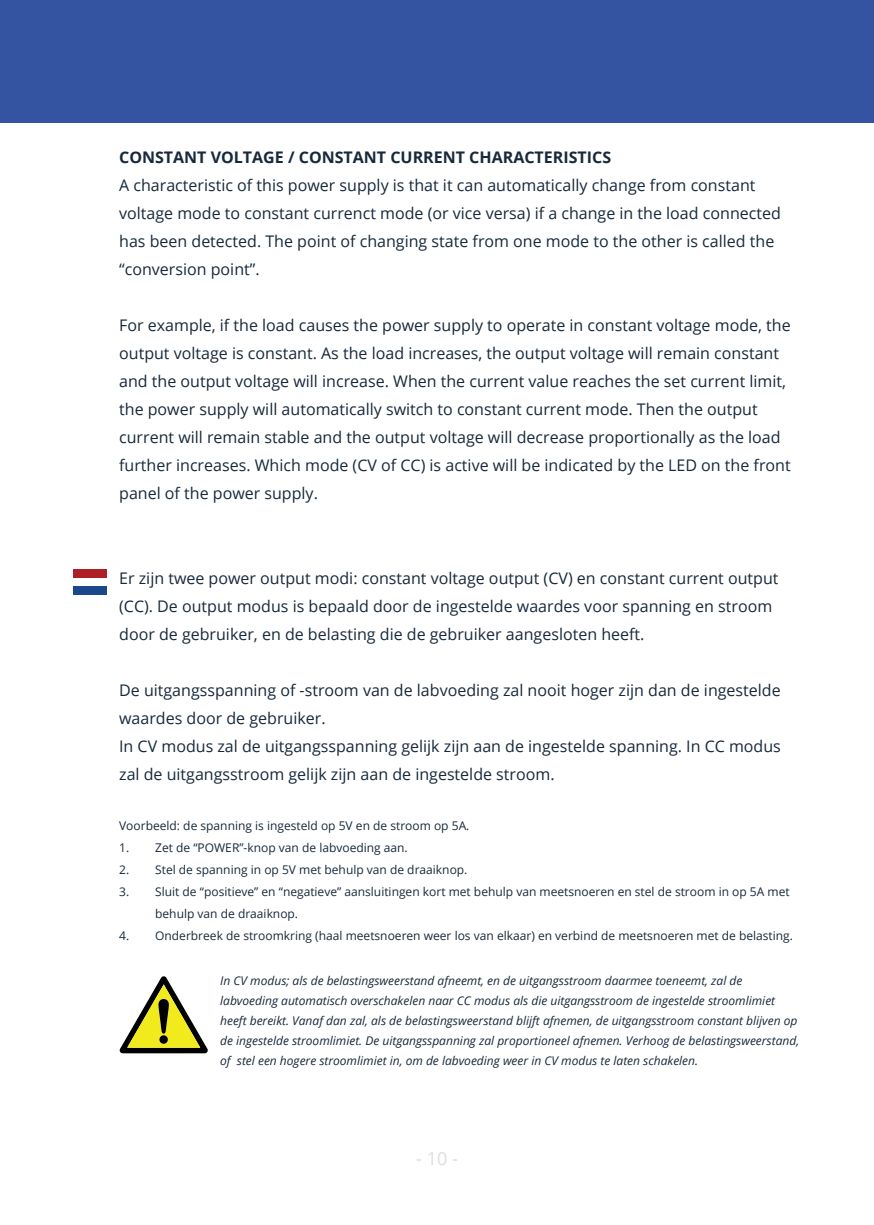
<style>
.page{position:relative;width:874px;height:1225px;background:#fff}
.page>*{position:absolute;margin:0;border:0;box-sizing:border-box;transform-origin:0 0}
.t1{font:18px "Open Sans";color:#ddddde}
.t2{font:16px/28px "Open Sans";color:#18293b}
.t3{font:700 16px "Open Sans";color:#18293b}
.t4{font:italic 12px/20px "Open Sans";color:#18293b}
.t5{font:12px/22px "Open Sans";color:#18293b}
</style>
<div class="page">
<div style="left:0;top:0;width:873px;height:123px;background:#3454a2"></div>
<div style="left:74px;top:569px;width:33px;height:25px;background:#1b478b"></div>
<div style="left:74px;top:569px;width:33px;height:17px;background:#fff"></div>
<div style="left:74px;top:569px;width:33px;height:9px;background:#ae1e27"></div>
<svg style="left:120px;top:976px;width:88px;height:77px"></svg>
<div style="left:159px;top:1035px;width:9px;height:8px;background:#000;border-radius:50%"></div>
<p class="t3" style="left:119px;top:146px;width:493px">CONSTANT VOLTAGE / CONSTANT CURRENT CHARACTERISTICS</p>
<p class="t2" style="left:119px;top:171px;width:663px">A characteristic of this power supply is that it can automatically change from constant voltage mode to constant currenct mode (or vice versa) if a change in the load connected has been detected. The point of changing state from one mode to the other is called the “conversion point”.</p>
<p class="t2" style="left:119px;top:311px;width:672px">For example, if the load causes the power supply to operate in constant voltage mode, the output voltage is constant. As the load increases, the output voltage will remain constant and the output voltage will increase. When the current value reaches the set current limit, the power supply will automatically switch to constant current mode. Then the output current will remain stable and the output voltage will decrease proportionally as the load further increases. Which mode (CV of CC) is active will be indicated by the LED on the front panel of the power supply.</p>
<p class="t2" style="left:119px;top:563px;width:660px">Er zijn twee power output modi: constant voltage output (CV) en constant current output (CC). De output modus is bepaald door de ingestelde waardes voor spanning en stroom door de gebruiker, en de belasting die de gebruiker aangesloten heeft.</p>
<p class="t2" style="left:119px;top:675px;width:663px">De uitgangsspanning of -stroom van de labvoeding zal nooit hoger zijn dan de ingestelde waardes door de gebruiker.<br>In CV modus zal de uitgangsspanning gelijk zijn aan de ingestelde spanning. In CC modus zal de uitgangsstroom gelijk zijn aan de ingestelde stroom.</p>
<p class="t5" style="left:119px;top:814px;width:351px">Voorbeeld: de spanning is ingesteld op 5V en de stroom op 5A.</p>
<p class="t5" style="left:119px;top:836px;width:290px">1. Zet de “POWER”-knop van de labvoeding aan.</p>
<p class="t5" style="left:119px;top:858px;width:349px">2. Stel de spanning in op 5V met behulp van de draaiknop.</p>
<p class="t5" style="left:155px;top:880px;width:635px;text-indent:-36px">3. Sluit de “positieve” en “negatieve” aansluitingen kort met behulp van meetsnoeren en stel de stroom in op 5A met behulp van de draaiknop.</p>
<p class="t5" style="left:119px;top:924px;width:675px">4. Onderbreek de stroomkring (haal meetsnoeren weer los van elkaar) en verbind de meetsnoeren met de belasting.</p>
<p class="t4" style="left:220px;top:970px;width:580px">In CV modus; als de belastingsweerstand afneemt, en de uitgangsstroom daarmee toeneemt, zal de labvoeding automatisch overschakelen naar CC modus als die uitgangsstroom de ingestelde stroomlimiet heeft bereikt. Vanaf dan zal, als de belastingsweerstand blijft afnemen, de uitgangsstroom constant blijven op de ingestelde stroomlimiet. De uitgangsspanning zal proportioneel afnemen. Verhoog de belastingsweerstand, of stel een hogere stroomlimiet in, om de labvoeding weer in CV modus te laten schakelen.</p>
<p class="t1" style="left:416px;top:1146px;width:43px">- 10 -</p>
</div>
